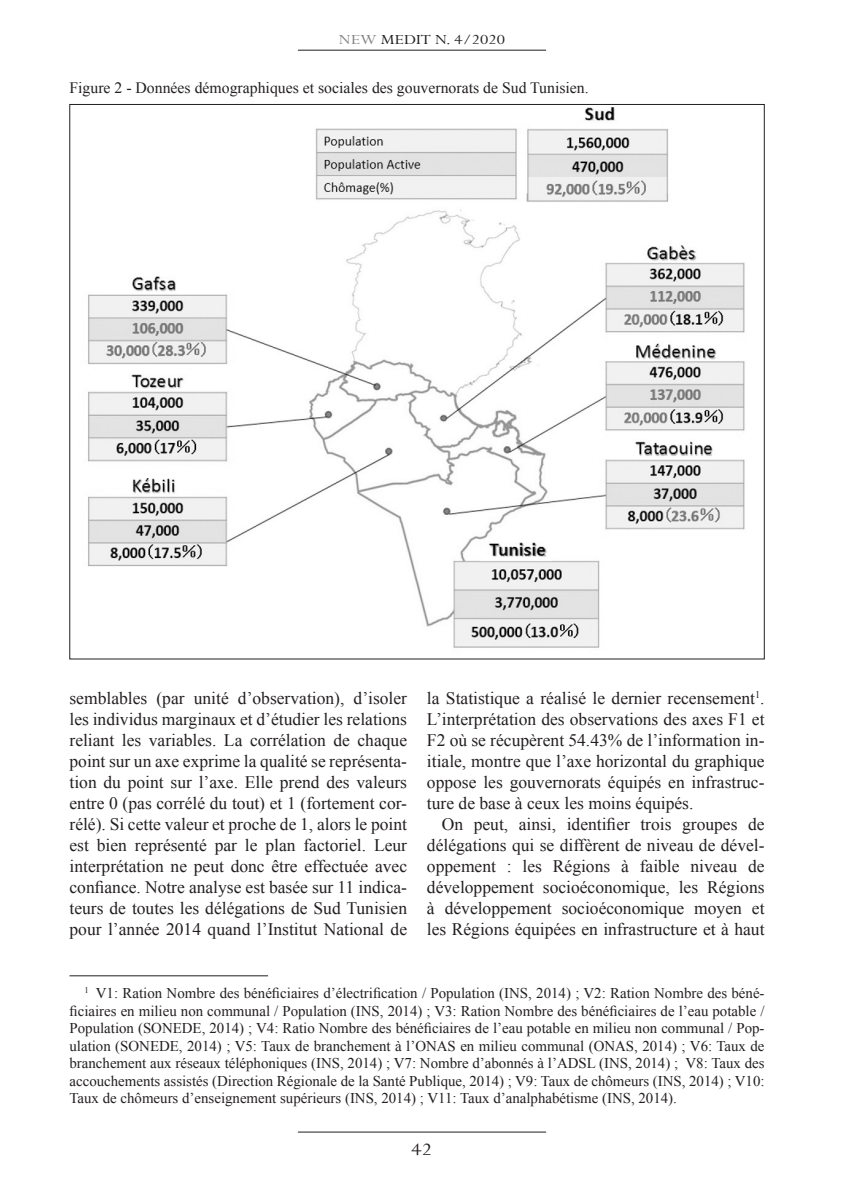
<style>
.page{position:relative;width:844px;height:1191px;background:#fff}
.page>*{position:absolute;margin:0;border:0;box-sizing:border-box;transform-origin:0 0}
.t1{font:19.6px "Perpetua Std";color:#231f20;scale:1.15 1}
._09_TESTO{font:17.5px/21px "Times New Roman";color:#231f20;text-align:justify}
._10_dida{font:15.75px "Times New Roman";color:#231f20}
.t2{font:15.75px "Perpetua Std";color:#231f20;scale:1.15 1}
._12_NOTE{font:14.88px/17.5px "Times New Roman";color:#231f20;text-align:justify}
.s1{color:#808285}
</style>
<div class="page">
<hr style="left:298px;top:50px;width:248px;height:1px;background:#231f20">
<hr style="left:298px;top:1131px;width:248px;height:1px;background:#231f20">
<hr style="left:69px;top:975px;width:199px;height:1px;background:#231f20">
<img style="left:88px;top:107px;width:657px;height:541px">
<p class="t2" style="left:339px;top:31px;width:146px"><span class="s1">NEW</span> MEDIT N. 4/2020</p>
<p class="_10_dida" style="left:69px;top:77px;width:520px">Figure 2 - Données démographiques et sociales des gouvernorats de Sud Tunisien.</p>
<p class="_09_TESTO" style="left:69px;top:687px;width:339px">semblables (par unité d’observation), d’isoler les individus marginaux et d’étudier les relations reliant les variables. La corrélation de chaque point sur un axe exprime la qualité se représenta&shy;tion du point sur l’axe. Elle prend des valeurs entre 0 (pas corrélé du tout) et 1 (fortement cor&shy;rélé). Si cette valeur et proche de 1, alors le point est bien représenté par le plan factoriel. Leur interprétation ne peut donc être effectuée avec confiance. Notre analyse est basée sur 11 indica&shy;teurs de toutes les délégations de Sud Tunisien pour l’année 2014 quand l’Institut National de</p>
<p class="_09_TESTO" style="left:427px;top:687px;width:339px">la Statistique a réalisé le dernier recensement<sup>1</sup>.<br>L’interprétation des observations des axes F1 et F2 où se récupèrent 54.43% de l’information in&shy;itiale, montre que l’axe horizontal du graphique oppose les gouvernorats équipés en infrastruc&shy;ture de base à ceux les moins équipés.</p>
<p class="_09_TESTO" style="left:427px;top:813px;width:339px;text-indent:15px">On peut, ainsi, identifier trois groupes de délégations qui se diffèrent de niveau de dével&shy;oppement : les Régions à faible niveau de développement socioéconomique, les Régions à développement socioéconomique moyen et les Régions équipées en infrastructure et à haut</p>
<p class="_12_NOTE" style="left:69px;top:984px;width:696px;text-indent:15px"><sup>1</sup> V1: Ration Nombre des bénéficiaires d’électrification / Population (INS, 2014) ; V2: Ration Nombre des béné&shy;ficiaires en milieu non communal / Population (INS, 2014) ; V3: Ration Nombre des bénéficiaires de l’eau potable / Population (SONEDE, 2014) ; V4: Ratio Nombre des bénéficiaires de l’eau potable en milieu non communal / Pop&shy;ulation (SONEDE, 2014) ; V5: Taux de branchement à l’ONAS en milieu communal (ONAS, 2014) ; V6: Taux de branchement aux réseaux téléphoniques (INS, 2014) ; V7: Nombre d’abonnés à l’ADSL (INS, 2014) ; V8: Taux des accouchements assistés (Direction Régionale de la Santé Publique, 2014) ; V9: Taux de chômeurs (INS, 2014) ; V10:<br>Taux de chômeurs d’enseignement supérieurs (INS, 2014) ; V11: Taux d’analphabétisme (INS, 2014).</p>
<p class="t1" style="left:411px;top:1139px;width:19px">42</p>
</div>
